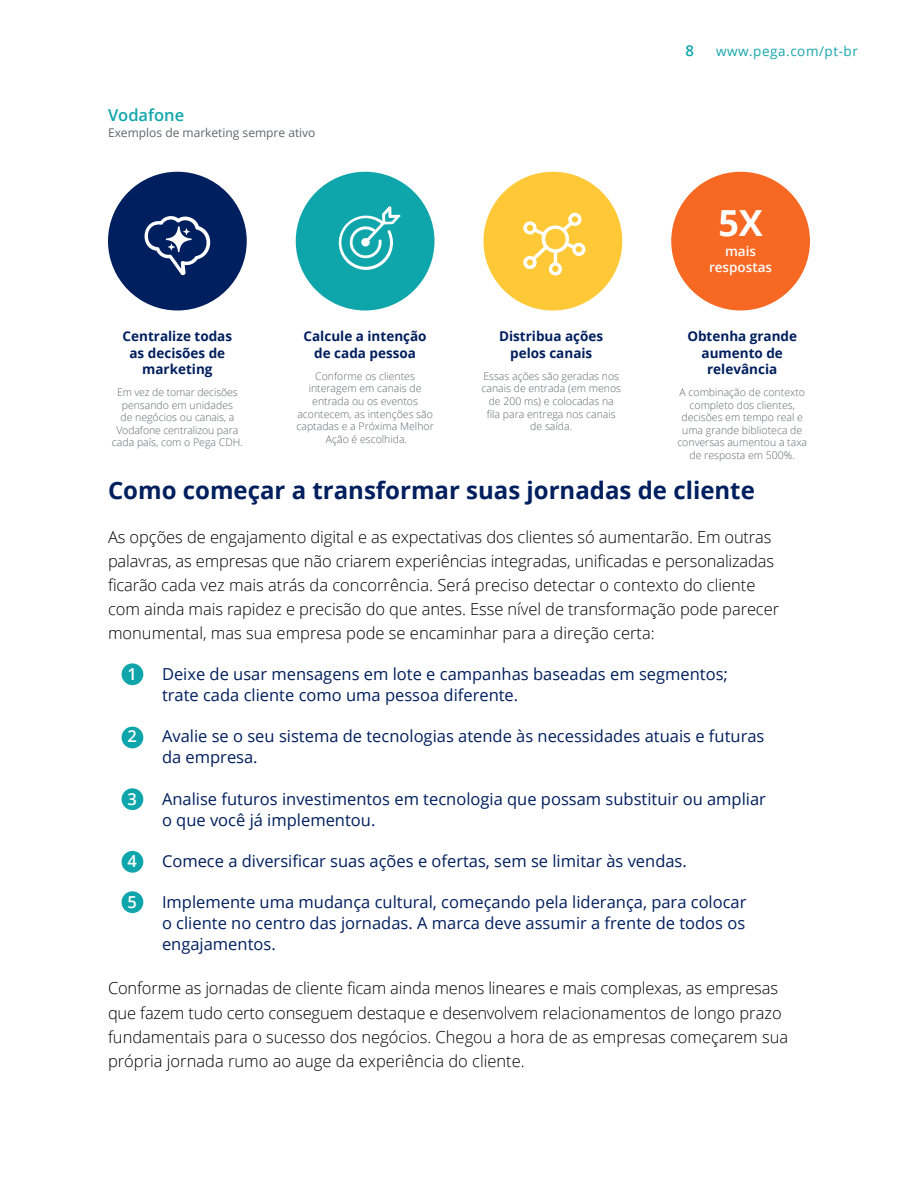
<style>
.page{position:relative;width:918px;height:1188px;background:#fff}
.page>*{position:absolute;margin:0;border:0;box-sizing:border-box;transform-origin:0 0}
.t1{font:700 36px "Open Sans";color:#fff}
.t2{font:700 24px "Open Sans";color:#001f5e}
.t3{font:300 16.5px/24px "Open Sans";letter-spacing:-.005em;color:#000}
.t4{font:16.5px/21px "Open Sans";color:#001f5e}
.t5{font:600 16.5px "Open Sans";color:#0fa6ab}
.t6{font:600 16.5px "Open Sans";color:#fff}
.t7{font:600 15px "Open Sans";color:#0fa6ab}
.t8{font:700 13.5px/16.2px "Open Sans";color:#001f5e;text-align:center}
.t9{font:13.5px "Open Sans";letter-spacing:.04em;color:#15a6ab}
.t10{font:600 13.5px/16.2px "Open Sans";color:#fff;text-align:center}
.t11{font:12px "Open Sans";color:#63666f}
.t12{font:300 10.5px/12.6px "Open Sans";color:#63666f;text-align:center}
</style>
<div class="page">
<div style="left:122px;top:663px;width:21px;height:22px;background:#0fa6ab;border-radius:50%"></div>
<div style="left:122px;top:727px;width:21px;height:21px;background:#0fa6ab;border-radius:50%"></div>
<div style="left:122px;top:788px;width:21px;height:22px;background:#0fa6ab;border-radius:50%"></div>
<div style="left:122px;top:851px;width:21px;height:22px;background:#0fa6ab;border-radius:50%"></div>
<div style="left:122px;top:891px;width:21px;height:22px;background:#0fa6ab;border-radius:50%"></div>
<div style="left:296px;top:172px;width:139px;height:138px;background:#0fa6ab;border-radius:50%"></div>
<div style="left:483px;top:172px;width:139px;height:138px;background:#ffc836;border-radius:50%"></div>
<div style="left:671px;top:172px;width:139px;height:138px;background:#f76923;border-radius:50%"></div>
<div style="left:108px;top:172px;width:139px;height:138px;background:#001f5e;border-radius:50%"></div>
<svg style="left:523px;top:213px;width:63px;height:63px"></svg>
<svg style="left:144px;top:216px;width:67px;height:60px"></svg>
<svg style="left:338px;top:206px;width:63px;height:64px"></svg>
<p class="t5" style="left:108px;top:103px;width:78px">Vodafone</p>
<p class="t11" style="left:108px;top:125px;width:209px">Exemplos de marketing sempre ativo</p>
<p class="t8" style="left:123px;top:328px;width:111px">Centralize todas as decisões de marketing</p>
<p class="t12" style="left:112px;top:386px;width:132px">Em vez de tomar decisões pensando em unidades<br>de negócios ou canais, a<br>Vodafone centralizou para cada país, com o Pega CDH.</p>
<p class="t8" style="left:304px;top:328px;width:125px">Calcule a intenção de cada pessoa</p>
<p class="t8" style="left:499px;top:328px;width:106px">Distribua ações pelos canais</p>
<p class="t12" style="left:481px;top:370px;width:141px">Essas ações são geradas nos canais de entrada (em menos de 200 ms) e colocadas na fila para entrega nos canais de saída.</p>
<p class="t12" style="left:297px;top:370px;width:139px">Conforme os clientes interagem em canais de entrada ou os eventos acontecem, as intenções são captadas e a Próxima Melhor<br>Ação é escolhida.</p>
<p class="t7" style="left:686px;top:41px;width:10px">8</p>
<p class="t9" style="left:716px;top:42px;width:143px">www.pega.com/pt-br</p>
<h1 class="t1" style="left:718px;top:198px;width:46px">5X</h1>
<p class="t10" style="left:709px;top:242px;width:65px">mais respostas</p>
<p class="t8" style="left:687px;top:328px;width:111px">Obtenha grande aumento de relevância</p>
<p class="t12" style="left:677px;top:386px;width:131px">A combinação de contexto completo dos clientes, decisões em tempo real e uma grande biblioteca de conversas aumentou a taxa de resposta em 500%.</p>
<h2 class="t2" style="left:108px;top:473px;width:648px">Como começar a transformar suas jornadas de cliente</h2>
<p class="t3" style="left:108px;top:525px;width:673px">As opções de engajamento digital e as expectativas dos clientes só aumentarão. Em outras palavras, as empresas que não criarem experiências integradas, unificadas e personalizadas ficarão cada vez mais atrás da concorrência. Será preciso detectar o contexto do cliente com ainda mais rapidez e precisão do que antes. Esse nível de transformação pode parecer monumental, mas sua empresa pode se encaminhar para a direção certa:</p>
<p class="t6" style="left:128px;top:663px;width:11px">1</p>
<p class="t4" style="left:162px;top:663px;width:567px">Deixe de usar mensagens em lote e campanhas baseadas em segmentos; trate cada cliente como uma pessoa diferente.</p>
<p class="t6" style="left:128px;top:725px;width:11px">2</p>
<p class="t4" style="left:162px;top:726px;width:604px">Avalie se o seu sistema de tecnologias atende às necessidades atuais e futuras da empresa.</p>
<p class="t6" style="left:128px;top:787px;width:11px">3</p>
<p class="t4" style="left:162px;top:788px;width:606px">Analise futuros investimentos em tecnologia que possam substituir ou ampliar o que você já implementou.</p>
<p class="t6" style="left:128px;top:850px;width:11px">4</p>
<p class="t4" style="left:162px;top:850px;width:526px">Comece a diversificar suas ações e ofertas, sem se limitar às vendas.</p>
<p class="t6" style="left:128px;top:891px;width:11px">5</p>
<p class="t4" style="left:162px;top:891px;width:586px;text-align:justify">Implemente uma mudança cultural, começando pela liderança, para colocar o cliente no centro das jornadas. A marca deve assumir a frente de todos os engajamentos.</p>
<p class="t3" style="left:108px;top:976px;width:682px">Conforme as jornadas de cliente ficam ainda menos lineares e mais complexas, as empresas que fazem tudo certo conseguem destaque e desenvolvem relacionamentos de longo prazo fundamentais para o sucesso dos negócios. Chegou a hora de as empresas começarem sua própria jornada rumo ao auge da experiência do cliente.</p>
</div>
